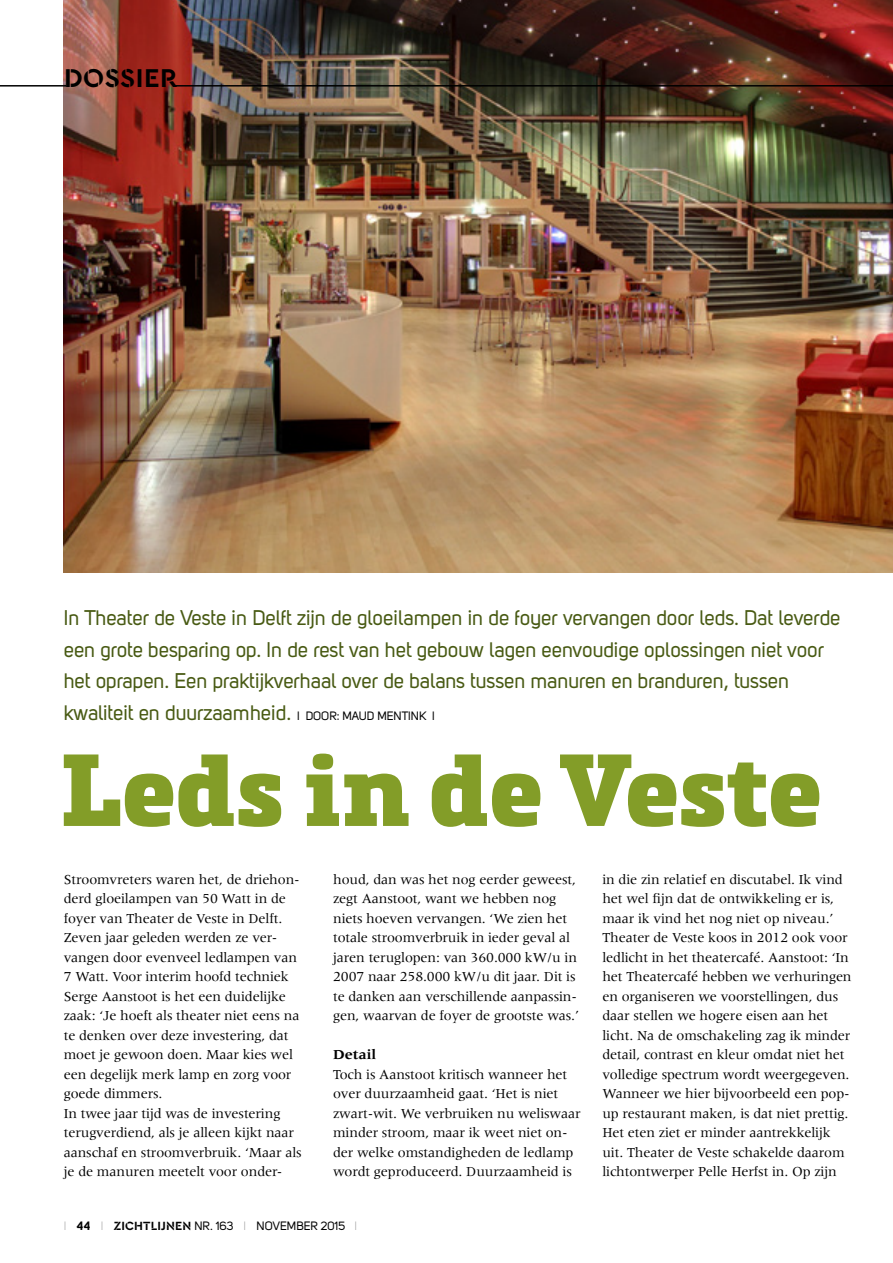
<style>
.page{position:relative;width:893px;height:1263px;background:#fff}
.page>*{position:absolute;margin:0;border:0;box-sizing:border-box;transform-origin:0 0}
.t1{font:900 100.5px "Metronic Slab Pro";color:#839d28}
.t2{font:700 27px "Cera Stencil PRO";letter-spacing:.02em;color:#000}
.t3{font:21px/31.5px "Uni Sans Regular";letter-spacing:-.01em;color:#485a13}
.t4{font:14.25px/19.5px "Meridien";letter-spacing:-.01em;color:#000}
.t5{font:700 14.25px "Meridien";color:#000}
.t6{font:12px "Uni Sans Regular";letter-spacing:-.005em;color:#000}
.s1{font-size:12px;color:#000}
.s2{font-family:"Uni Sans Light";color:#878787}
.s3{font-family:"Uni Sans Bold"}
.s4{font-family:"Cera Stencil PRO";font-weight:700;font-size:12.45px}
</style>
<div class="page">
<img style="left:64px;top:0;width:829px;height:572px">
<hr style="left:175px;top:85px;width:718px;height:2px;background:#000">
<hr style="left:0;top:85px;width:66px;height:2px;background:#000">
<h2 class="t2" style="left:64px;top:60px;width:115px">DOSSIER</h2>
<p class="t3" style="left:64px;top:602px;width:778px">In Theater de Veste in Delft zijn de gloeilampen in de foyer vervangen door leds. Dat leverde een grote besparing op. In de rest van het gebouw lagen eenvoudige oplossingen niet voor het oprapen. Een praktijkverhaal over de balans tussen manuren en branduren, tussen kwaliteit en duurzaamheid. <span class="s1">I DOOR: MAUD MENTINK I</span></p>
<h1 class="t1" style="left:60px;top:731px;width:763px">Leds in de Veste</h1>
<p class="t4" style="left:64px;top:869px;width:239px">Stroomvreters waren het, de driehon&shy;derd gloeilampen van 50 Watt in de foyer van Theater de Veste in Delft.<br>Zeven jaar geleden werden ze ver&shy;vangen door evenveel ledlampen van 7 Watt. Voor interim hoofd techniek Serge Aanstoot is het een duidelijke zaak: ‘Je hoeft als theater niet eens na te denken over deze investering, dat moet je gewoon doen. Maar kies wel een degelijk merk lamp en zorg voor goede dimmers.<br>In twee jaar tijd was de investering terugverdiend, als je alleen kijkt naar aanschaf en stroomverbruik. ‘Maar als je de manuren meetelt voor onder-</p>
<p class="t4" style="left:333px;top:869px;width:247px">houd, dan was het nog eerder geweest, zegt Aanstoot, want we hebben nog niets hoeven vervangen. ‘We zien het totale stroomverbruik in ieder geval al jaren teruglopen: van 360.000 kW/u in 2007 naar 258.000 kW/u dit jaar. Dit is te danken aan verschillende aanpassin&shy;gen, waarvan de foyer de grootste was.’</p>
<p class="t5" style="left:333px;top:1046px;width:45px">Detail</p>
<p class="t4" style="left:333px;top:1064px;width:249px">Toch is Aanstoot kritisch wanneer het over duurzaamheid gaat. ‘Het is niet zwart-wit. We verbruiken nu weliswaar minder stroom, maar ik weet niet on&shy;der welke omstandigheden de ledlamp wordt geproduceerd. Duurzaamheid is</p>
<p class="t6" style="left:64px;top:1219px;width:295px"><span class="s2">I</span> <span class="s3">44</span> <span class="s2">I</span> <span class="s4">ZICHTLIJNEN</span> NR. 163 <span class="s2">I</span> NOVEMBER 2015 <span class="s2">I</span></p>
<p class="t4" style="left:602px;top:869px;width:251px">in die zin relatief en discutabel. Ik vind het wel fijn dat de ontwikkeling er is, maar ik vind het nog niet op niveau.’ Theater de Veste koos in 2012 ook voor ledlicht in het theatercafé. Aanstoot: ‘In het Theatercafé hebben we verhuringen en organiseren we voorstellingen, dus daar stellen we hogere eisen aan het licht. Na de omschakeling zag ik minder detail, contrast en kleur omdat niet het volledige spectrum wordt weergegeven.<br>Wanneer we hier bijvoorbeeld een pop&shy;up restaurant maken, is dat niet prettig.<br>Het eten ziet er minder aantrekkelijk uit. Theater de Veste schakelde daarom lichtontwerper Pelle Herfst in. Op zijn</p>
</div>
